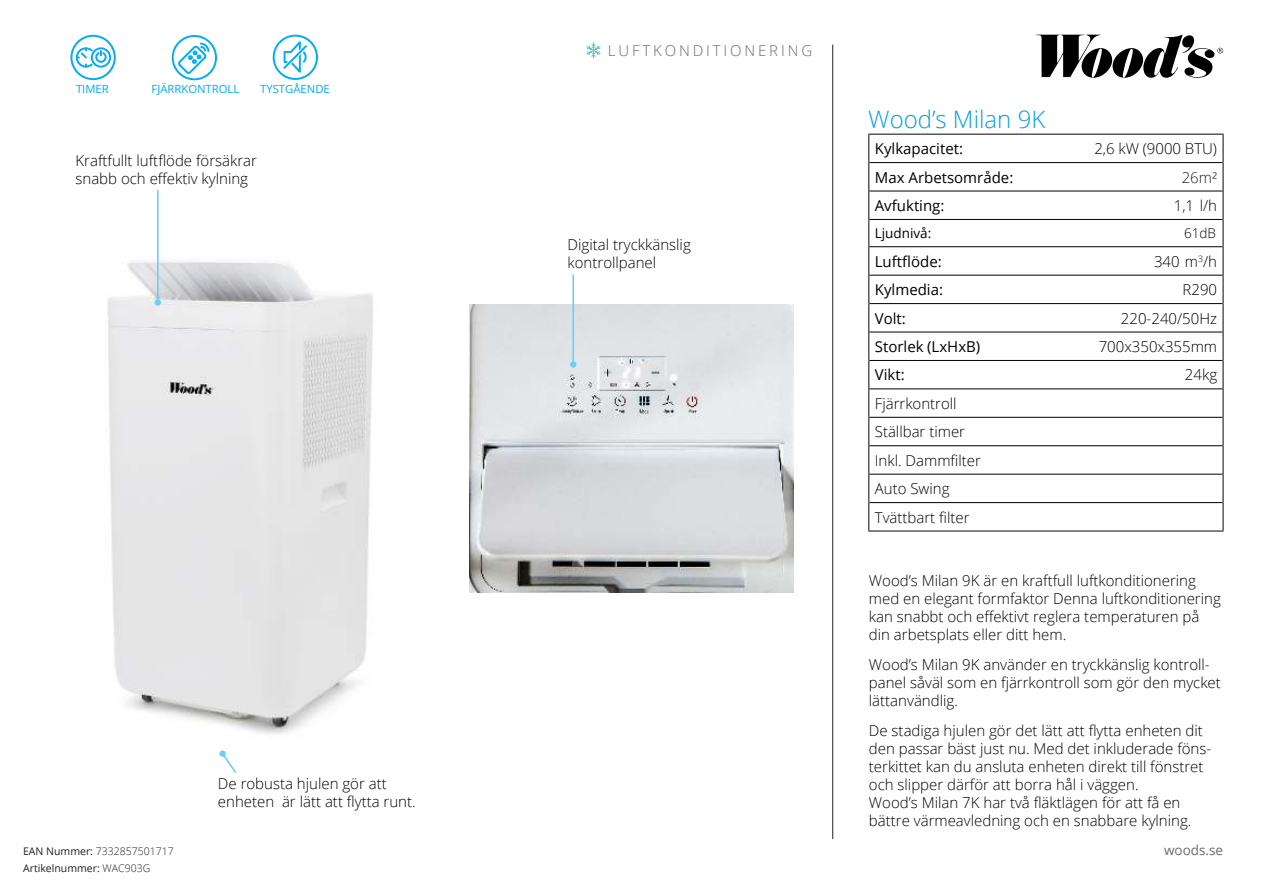
<style>
.page{position:relative;width:1263px;height:893px;background:#fff}
.page>*{position:absolute;margin:0;border:0;box-sizing:border-box;transform-origin:0 0}
.t1{font:300 24px "Open Sans";color:#009ee3}
.t2{font:300 15px/18px "Open Sans";color:#000}
.t3{font:15px "Open Sans";color:#000}
.t4{font:300 15px "Open Sans";letter-spacing:.19em;color:#6b6b6e}
.t5{font:300 15px "Open Sans";color:#231f20}
.t6{font:13.5px "Open Sans";color:#000}
.t7{font:13.5px "Open Sans";color:#6b6b6e}
.t8{font:300 13.5px "Open Sans";color:#000}
.t9{font:11.25px "Open Sans";color:#00aeef}
.t10{font:10.5px/17px "Open Sans";color:#231f20}
.s1{font-weight:300}
</style>
<div class="page">
<hr style="left:832px;top:45px;width:1px;height:794px;background:#231f20">
<svg style="left:1036px;top:34px;width:187px;height:44px"></svg>
<svg style="left:586px;top:43px;width:15px;height:15px"></svg>
<div style="left:70px;top:35px;width:46px;height:45px;border:2px solid #00aeef;border-radius:50%"></div>
<div style="left:91px;top:47px;width:20px;height:21px;border:2px solid #00aeef;border-radius:50%"></div>
<svg style="left:75px;top:46px;width:33px;height:23px"></svg>
<div style="left:172px;top:35px;width:45px;height:45px;border:2px solid #00aeef;border-radius:50%"></div>
<svg style="left:176px;top:42px;width:34px;height:34px"></svg>
<div style="left:273px;top:35px;width:45px;height:45px;border:2px solid #00aeef;border-radius:50%"></div>
<svg style="left:279px;top:40px;width:32px;height:37px"></svg>
<img style="left:107px;top:260px;width:266px;height:474px">
<hr style="left:868px;top:134px;width:356px;height:1px;background:#231f20">
<hr style="left:869px;top:162px;width:353px;height:1px;background:#000">
<hr style="left:869px;top:191px;width:353px;height:1px;background:#000">
<hr style="left:869px;top:219px;width:353px;height:1px;background:#000">
<hr style="left:869px;top:246px;width:353px;height:1px;background:#000">
<hr style="left:869px;top:275px;width:353px;height:1px;background:#000">
<hr style="left:869px;top:303px;width:353px;height:1px;background:#000">
<hr style="left:869px;top:332px;width:353px;height:1px;background:#000">
<hr style="left:869px;top:360px;width:353px;height:1px;background:#000">
<hr style="left:869px;top:389px;width:353px;height:1px;background:#000">
<hr style="left:869px;top:417px;width:353px;height:1px;background:#000">
<hr style="left:869px;top:445px;width:353px;height:1px;background:#000">
<hr style="left:869px;top:474px;width:353px;height:1px;background:#000">
<hr style="left:869px;top:502px;width:353px;height:1px;background:#000">
<hr style="left:868px;top:530px;width:356px;height:2px;background:#231f20">
<svg style="left:868px;top:135px;width:1px;height:395px"></svg>
<hr style="left:1222px;top:135px;width:2px;height:28px;background:#231f20">
<hr style="left:1222px;top:163px;width:2px;height:28px;background:#231f20">
<hr style="left:1222px;top:191px;width:2px;height:28px;background:#231f20">
<hr style="left:1222px;top:219px;width:2px;height:28px;background:#231f20">
<hr style="left:1222px;top:247px;width:2px;height:28px;background:#231f20">
<hr style="left:1222px;top:275px;width:2px;height:29px;background:#231f20">
<hr style="left:1222px;top:304px;width:2px;height:28px;background:#231f20">
<hr style="left:1222px;top:332px;width:2px;height:28px;background:#231f20">
<hr style="left:1222px;top:360px;width:2px;height:29px;background:#231f20">
<hr style="left:1222px;top:389px;width:2px;height:28px;background:#231f20">
<hr style="left:1222px;top:417px;width:2px;height:29px;background:#231f20">
<hr style="left:1222px;top:446px;width:2px;height:28px;background:#231f20">
<hr style="left:1222px;top:474px;width:2px;height:29px;background:#231f20">
<hr style="left:1222px;top:503px;width:2px;height:27px;background:#231f20">
<svg style="left:219px;top:750px;width:18px;height:23px"></svg>
<hr style="left:157px;top:190px;width:2px;height:113px;background:#6bcff6">
<svg style="left:154px;top:299px;width:7px;height:7px"></svg>
<img style="left:469px;top:305px;width:324px;height:288px">
<hr style="left:572px;top:275px;width:2px;height:89px;background:#6bcff6">
<svg style="left:570px;top:361px;width:7px;height:7px"></svg>
<p class="t9" style="left:76px;top:83px;width:34px">TIMER</p>
<p class="t9" style="left:151px;top:83px;width:89px">FJÄRRKONTROLL</p>
<p class="t9" style="left:260px;top:83px;width:71px">TYSTGÅENDE</p>
<p class="t2" style="left:75px;top:151px;width:183px">Kraftfullt luftflöde försäkrar snabb och effektiv kylning</p>
<p class="t10" style="left:23px;top:843px;width:152px">EAN Nummer: <span class="s1">7332857501717<br></span>Artikelnummer: <span class="s1">WAC903G</span></p>
<p class="t2" style="left:218px;top:774px;width:199px">De robusta hjulen gör att enheten är lätt att flytta runt.</p>
<p class="t4" style="left:608px;top:45px;width:206px">LUFTKONDITIONERING</p>
<p class="t2" style="left:568px;top:235px;width:125px">Digital tryckkänslig kontrollpanel</p>
<h1 class="t1" style="left:868px;top:109px;width:179px">Wood’s Milan 9K</h1>
<p class="t3" style="left:875px;top:142px;width:90px">Kylkapacitet:</p>
<p class="t2" style="left:1094px;top:141px;width:124px">2,6 kW (9000 BTU)</p>
<p class="t3" style="left:875px;top:170px;width:140px">Max Arbetsområde:</p>
<p class="t5" style="left:1182px;top:171px;width:37px">26m²</p>
<p class="t3" style="left:875px;top:199px;width:71px">Avfukting:</p>
<p class="t2" style="left:1174px;top:198px;width:45px">1,1 l/h</p>
<p class="t6" style="left:875px;top:227px;width:58px">Ljudnivå:</p>
<p class="t8" style="left:1184px;top:224px;width:33px">61dB</p>
<p class="t3" style="left:875px;top:251px;width:68px">Luftflöde:</p>
<p class="t2" style="left:1154px;top:254px;width:65px">340 m<sup>3</sup>/h</p>
<p class="t3" style="left:875px;top:283px;width:70px">Kylmedia:</p>
<p class="t2" style="left:1182px;top:282px;width:36px">R290</p>
<p class="t3" style="left:875px;top:311px;width:33px">Volt:</p>
<p class="t2" style="left:1121px;top:311px;width:98px">220-240/50Hz</p>
<p class="t3" style="left:875px;top:340px;width:107px">Storlek (LxHxB)</p>
<p class="t2" style="left:1099px;top:339px;width:120px">700x350x355mm</p>
<p class="t3" style="left:875px;top:368px;width:31px">Vikt:</p>
<p class="t2" style="left:1185px;top:367px;width:34px">24kg</p>
<p class="t2" style="left:875px;top:389px;width:108px;line-height:28.5px">Fjärrkontroll<br>Ställbar timer<br>Inkl. Dammfilter<br>Auto Swing<br>Tvättbart filter</p>
<p class="t2" style="left:869px;top:573px;width:353px">Wood’s Milan 9K är en kraftfull luftkonditionering med en elegant formfaktor Denna luftkonditionering kan snabbt och effektivt reglera temperaturen på din arbetsplats eller ditt hem.</p>
<p class="t2" style="left:869px;top:655px;width:353px">Wood’s Milan 9K använder en tryckkänslig kontroll&shy;panel såväl som en fjärrkontroll som gör den mycket lättanvändlig.</p>
<p class="t2" style="left:869px;top:721px;width:344px">De stadiga hjulen gör det lätt att flytta enheten dit den passar bäst just nu. Med det inkluderade föns&shy;terkittet kan du ansluta enheten direkt till fönstret och slipper därför att borra hål i väggen.<br>Wood’s Milan 7K har två fläktlägen för att få en bättre värmeavledning och en snabbare kylning.</p>
<p class="t7" style="left:1164px;top:844px;width:61px">woods.se</p>
</div>
